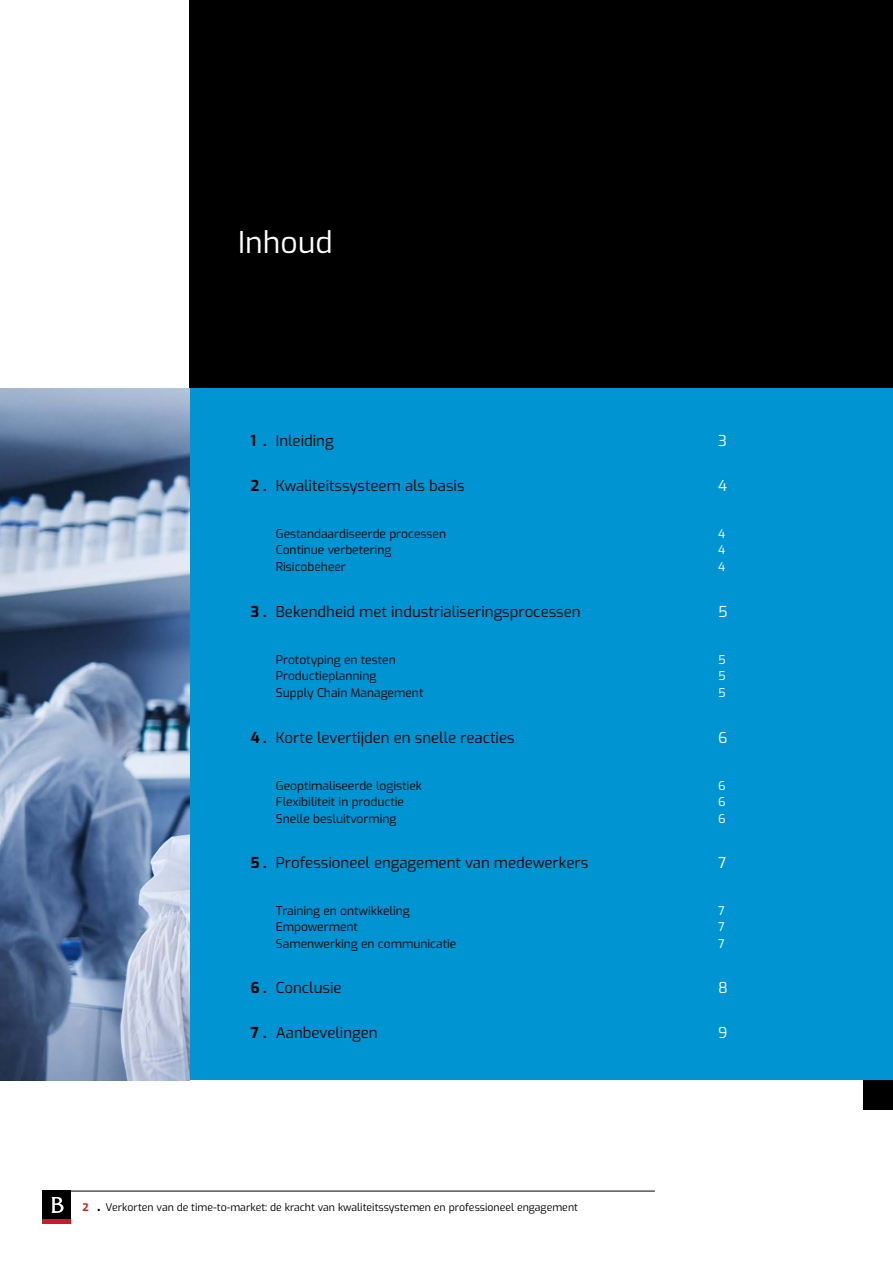
<style>
.page{position:relative;width:893px;height:1263px;background:#fff}
.page>*{position:absolute;margin:0;border:0;box-sizing:border-box;transform-origin:0 0}
.t1{font:30px "Exo";color:#fff}
.t2{font:15px "Exo";color:#000}
.t3{font:15px "Exo";color:#fff}
.t4{font:12px "Exo";color:#000}
.t5{font:12px "Exo";color:#fff}
.t6{font:10.5px "Exo";color:#000}
.s1{font-weight:700}
.s2{font-weight:700;color:#cd192c}
.s3{font-weight:700;font-size:15px}
</style>
<div class="page">
<hr style="left:43px;top:1191px;width:612px;height:1px;background:#000">
<div style="left:43px;top:1191px;width:28px;height:28px;background:#000"></div>
<hr style="left:43px;top:1219px;width:28px;height:4px;background:#cd192c">
<svg style="left:51px;top:1197px;width:13px;height:16px"></svg>
<div style="left:189px;top:0;width:704px;height:389px;background:#000"></div>
<div style="left:189px;top:389px;width:704px;height:691px;background:#0094d3"></div>
<img style="left:0;top:389px;width:189px;height:691px">
<div style="left:863px;top:1080px;width:30px;height:30px;background:#000"></div>
<h1 class="t1" style="left:238px;top:220px;width:96px">Inhoud</h1>
<p class="t2" style="left:250px;top:430px;width:85px"><span class="s1">1 .</span> Inleiding</p>
<p class="t3" style="left:718px;top:430px;width:10px">3</p>
<p class="t2" style="left:250px;top:475px;width:216px"><span class="s1">2 .</span> Kwaliteitssysteem als basis</p>
<p class="t3" style="left:718px;top:475px;width:10px">4</p>
<p class="t4" style="left:276px;top:525px;width:172px">Gestandaardiseerde processen</p>
<p class="t5" style="left:718px;top:525px;width:9px">4</p>
<p class="t4" style="left:276px;top:541px;width:117px">Continue verbetering</p>
<p class="t5" style="left:718px;top:541px;width:9px">4</p>
<p class="t4" style="left:276px;top:558px;width:72px">Risicobeheer</p>
<p class="t5" style="left:718px;top:558px;width:9px">4</p>
<p class="t2" style="left:250px;top:601px;width:332px"><span class="s1">3 .</span> Bekendheid met industrialiseringsprocessen</p>
<p class="t3" style="left:718px;top:601px;width:11px">5</p>
<p class="t4" style="left:276px;top:651px;width:121px">Prototyping en testen</p>
<p class="t5" style="left:718px;top:651px;width:9px">5</p>
<p class="t4" style="left:276px;top:667px;width:102px">Productieplanning</p>
<p class="t5" style="left:718px;top:667px;width:9px">5</p>
<p class="t4" style="left:276px;top:684px;width:149px">Supply Chain Management</p>
<p class="t5" style="left:718px;top:684px;width:9px">5</p>
<p class="t2" style="left:250px;top:727px;width:266px"><span class="s1">4 .</span> Korte levertijden en snelle reacties</p>
<p class="t3" style="left:718px;top:727px;width:11px">6</p>
<p class="t4" style="left:276px;top:777px;width:148px">Geoptimaliseerde logistiek</p>
<p class="t5" style="left:718px;top:777px;width:9px">6</p>
<p class="t4" style="left:276px;top:793px;width:130px">Flexibiliteit in productie</p>
<p class="t5" style="left:718px;top:793px;width:9px">6</p>
<p class="t4" style="left:276px;top:810px;width:122px">Snelle besluitvorming</p>
<p class="t5" style="left:718px;top:810px;width:9px">6</p>
<p class="t2" style="left:250px;top:851px;width:339px"><span class="s1">5 .</span> Professioneel engagement van medewerkers</p>
<p class="t3" style="left:718px;top:851px;width:10px">7</p>
<p class="t4" style="left:276px;top:901px;width:136px">Training en ontwikkeling</p>
<p class="t5" style="left:718px;top:901px;width:8px">7</p>
<p class="t4" style="left:276px;top:918px;width:84px">Empowerment</p>
<p class="t5" style="left:718px;top:918px;width:8px">7</p>
<p class="t4" style="left:276px;top:934px;width:182px">Samenwerking en communicatie</p>
<p class="t5" style="left:718px;top:934px;width:8px">7</p>
<p class="t2" style="left:250px;top:976px;width:93px"><span class="s1">6 .</span> Conclusie</p>
<p class="t3" style="left:718px;top:976px;width:11px">8</p>
<p class="t2" style="left:250px;top:1021px;width:129px"><span class="s1">7 .</span> Aanbevelingen</p>
<p class="t3" style="left:718px;top:1021px;width:11px">9</p>
<p class="t6" style="left:82px;top:1200px;width:497px"><span class="s2">2</span> <span class="s3">.</span> Verkorten van de time-to-market: de kracht van kwaliteitssystemen en professioneel engagement</p>
</div>
